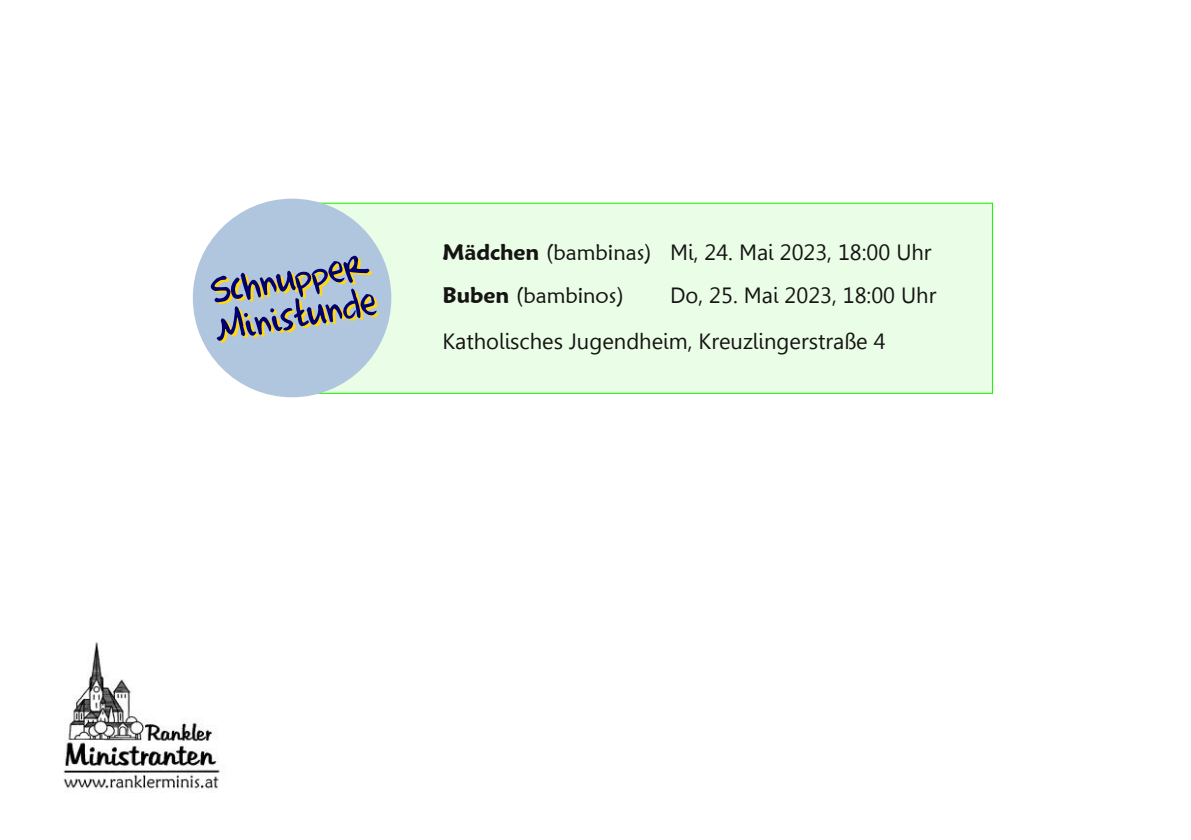
<style>
.page{position:relative;width:1191px;height:840px;background:#fff}
.page>*{position:absolute;margin:0;border:0;box-sizing:border-box;transform-origin:0 0}
.t1{font:48px/38px "Completein Him";color:#ffd812}
.t2{font:22px/46.4px "Gisha";color:#161413}
.t3{font:22px "Maiandra GD";color:#161413}
.s1{font-family:"Maiandra GD";font-weight:600}
.s2{font-family:"Maiandra GD"}
.s3{font-weight:600}
</style>
<div class="page">
<img style="left:63px;top:642px;width:157px;height:149px">
<div style="left:289px;top:203px;width:703px;height:190px;background:#e9fde7"></div>
<div style="left:289px;top:202px;width:704px;height:191px;border:1px solid #27f111"></div>
<div style="left:193px;top:198px;width:198px;height:199px;background:#b0c5de;border-radius:50%"></div>
<h1 class="t1" style="left:208px;top:277px;width:164px;rotate:-10deg">Schnupper<br>Ministunde</h1>
<p class="t2" style="left:442px;top:229px;width:491px"><span class="s1">Mädchen</span> <span class="s2">(bambinas)</span> Mi, 24. Mai 2023, 18:00 Uhr</p>
<p class="t3" style="left:442px;top:281px;width:183px"><span class="s3">Buben</span> (bambinos)</p>
<p class="t2" style="left:442px;top:272px;width:495px;text-indent:228px">Do, 25. Mai 2023, 18:00 Uhr<br>Katholisches Jugendheim, Kreuzlingerstraße 4</p>
</div>
